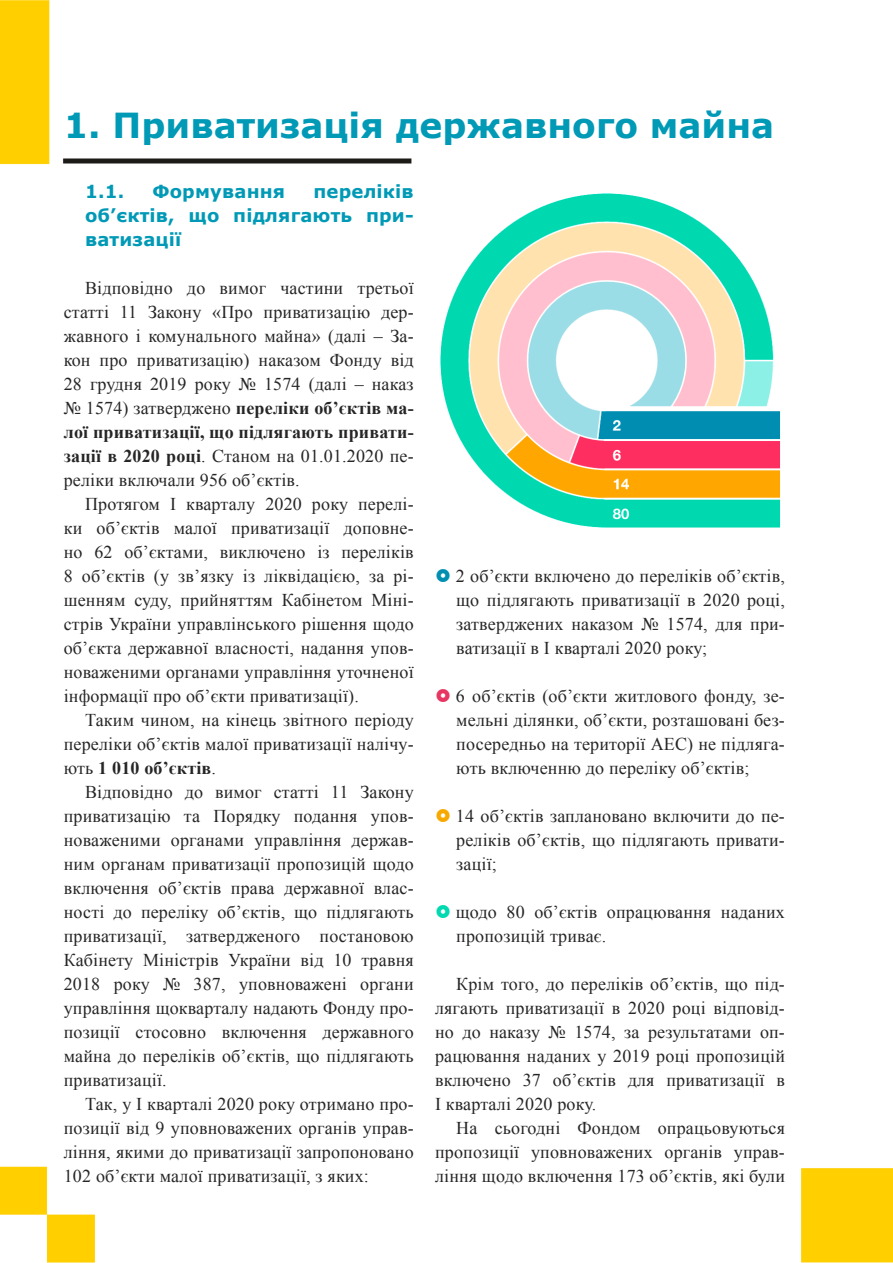
<style>
.page{position:relative;width:893px;height:1263px;background:#fff}
.page>*{position:absolute;margin:0;border:0;box-sizing:border-box;transform-origin:0 0}
.t1{font:700 34.5px "Verdana";color:#0099b6}
.text{font:18px/24px "Times New Roman";letter-spacing:.01em;color:#272525;text-align:justify}
.list{font:18px/24px "Times New Roman";letter-spacing:.01em;color:#272525;text-align:justify}
.pidrozdil{font:700 18px/24px "Verdana";letter-spacing:.01em;color:#0099b6;text-align:justify}
.s1{font-weight:700}
</style>
<div class="page">
<img style="left:0;top:0;width:893px;height:1263px">
<img style="left:435px;top:189px;width:350px;height:342px">
<svg style="left:436px;top:569px;width:14px;height:13px"></svg>
<svg style="left:436px;top:689px;width:14px;height:13px"></svg>
<svg style="left:436px;top:809px;width:14px;height:13px"></svg>
<svg style="left:436px;top:905px;width:14px;height:13px"></svg>
<p class="t1" style="left:64px;top:101px;width:712px">1. Приватизація державного майна</p>
<p class="pidrozdil" style="left:85px;top:179px;width:41px">1.1.</p>
<p class="pidrozdil" style="left:152px;top:179px;width:134px">Формування</p>
<p class="pidrozdil" style="left:85px;top:179px;width:330px;text-indent:228px">переліків об’єктів, що підлягають при&shy;ватизації</p>
<p class="text" style="left:64px;top:276px;width:351px;text-indent:21px">Відповідно до вимог частини третьої статті 11 Закону «Про приватизацію дер&shy;жавного і комунального майна» (далі – За&shy;кон про приватизацію) наказом Фонду від 28 грудня 2019 року № 1574 (далі – наказ № 1574) затверджено <span class="s1">переліки об’єктів ма&shy;лої приватизації, що підлягають привати&shy;зації в 2020 році</span>. Станом на 01.01.2020 пе&shy;реліки включали 956 об’єктів.</p>
<p class="text" style="left:64px;top:492px;width:351px;text-indent:21px">Протягом І кварталу 2020 року перелі&shy;ки об’єктів малої приватизації доповне&shy;но 62 об’єктами, виключено із переліків 8 об’єктів (у зв’язку із ліквідацією, за рі&shy;шенням суду, прийняттям Кабінетом Міні&shy;стрів України управлінського рішення щодо об’єкта державної власності, надання упов&shy;новаженими органами управління уточненої інформації про об’єкти приватизації).</p>
<p class="text" style="left:64px;top:708px;width:351px;text-indent:21px">Таким чином, на кінець звітного періоду переліки об’єктів малої приватизації налічу&shy;ють <span class="s1">1 010 об’єктів</span>.</p>
<p class="text" style="left:64px;top:780px;width:351px;text-indent:21px">Відповідно до вимог статті 11 Закону приватизацію та Порядку подання упов&shy;новаженими органами управління держав&shy;ним органам приватизації пропозицій щодо включення об’єктів права державної влас&shy;ності до переліку об’єктів, що підлягають приватизації, затвердженого постановою Кабінету Міністрів України від 10 травня 2018 року № 387, уповноважені органи управління щокварталу надають Фонду про&shy;позиції стосовно включення державного майна до переліків об’єктів, що підлягають приватизації.</p>
<p class="text" style="left:64px;top:1092px;width:351px;text-indent:21px">Так, у І кварталі 2020 року отримано про&shy;позиції від 9 уповноважених органів управ&shy;ління, якими до приватизації запропоновано 102 об’єкти малої приватизації, з яких:</p>
<p class="list" style="left:456px;top:564px;width:331px">2 об’єкти включено до переліків об’єктів, що підлягають приватизації в 2020 році, затверджених наказом № 1574, для при&shy;ватизації в І кварталі 2020 року;</p>
<p class="list" style="left:456px;top:684px;width:331px">6 об’єктів (об’єкти житлового фонду, зе&shy;мельні ділянки, об’єкти, розташовані без&shy;посередньо на території АЕС) не підляга&shy;ють включенню до переліку об’єктів;</p>
<p class="list" style="left:456px;top:804px;width:331px">14 об’єктів заплановано включити до пе&shy;реліків об’єктів, що підлягають привати&shy;зації;</p>
<p class="list" style="left:456px;top:900px;width:331px">щодо 80 об’єктів опрацювання наданих пропозицій триває.</p>
<p class="text" style="left:435px;top:972px;width:351px;text-indent:21px">Крім того, до переліків об’єктів, що під&shy;лягають приватизації в 2020 році відповід&shy;но до наказу № 1574, за результатами оп&shy;рацювання наданих у 2019 році пропозицій включено 37 об’єктів для приватизації в І кварталі 2020 року.</p>
<p class="text" style="left:435px;top:1116px;width:351px;text-indent:21px">На сьогодні Фондом опрацьовуються пропозиції уповноважених органів управ&shy;ління щодо включення 173 об’єктів, які були</p>
</div>
